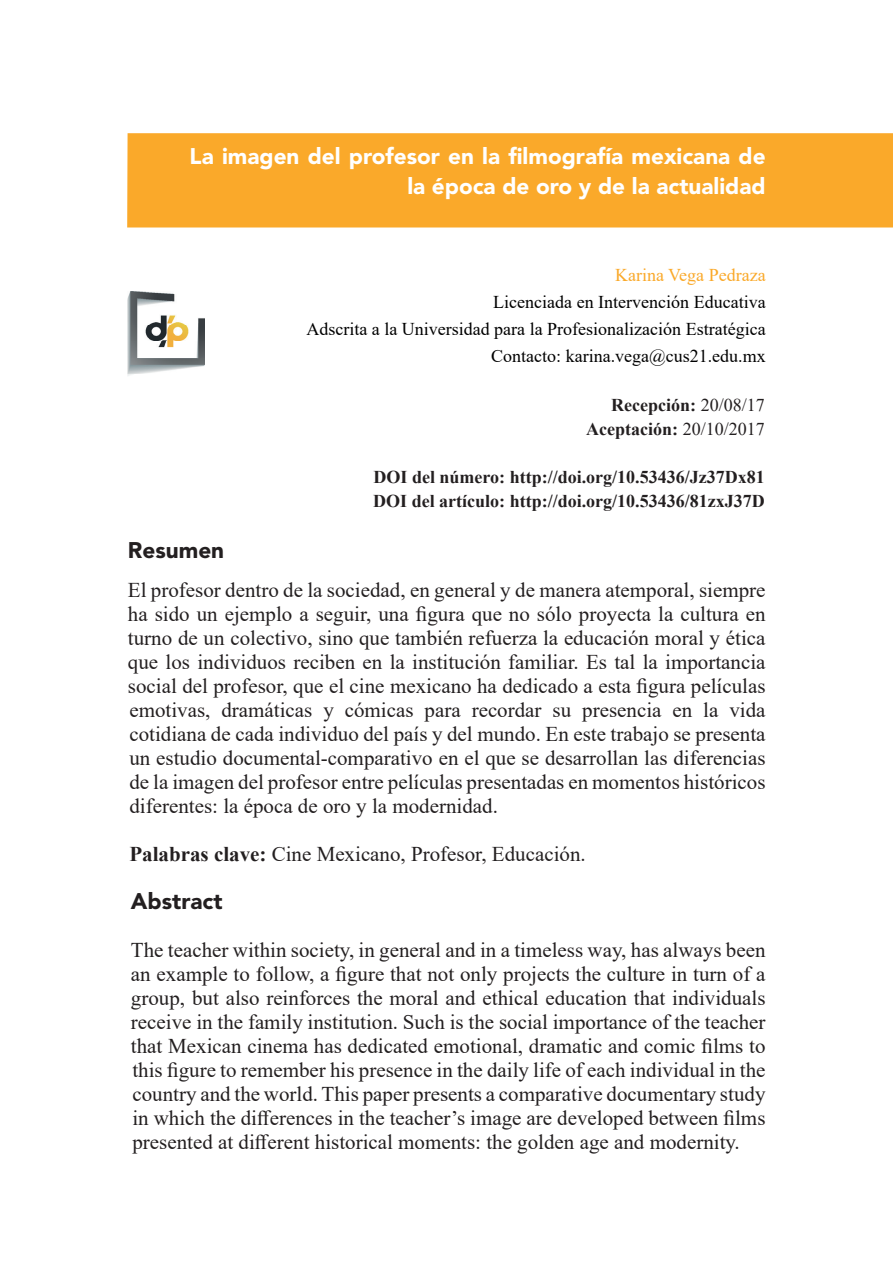
<style>
.page{position:relative;width:893px;height:1263px;background:#fff}
.page>*{position:absolute;margin:0;border:0;box-sizing:border-box;transform-origin:0 0}
.t1{font:900 22.5px/30px "Avenir LT Std";color:#fff;text-align:right}
.t2{font:900 22.5px "Avenir LT Std";color:#231f20}
.t3{font:21px/24px "Times New Roman";color:#231f20;text-align:justify}
.t4{font:700 18px/24px "Times New Roman";color:#231f20;text-align:right}
.t5{font:18px/27px "Times New Roman";color:#000001;text-align:right}
.t6{font:18px "Times New Roman";color:#faa92a}
.s1{font-weight:400}
.s2{font-weight:700}
</style>
<div class="page">
<div style="left:127px;top:133px;width:766px;height:94px;background:#faa92a"></div>
<img style="left:128px;top:292px;width:76px;height:84px">
<p class="t1" style="left:190px;top:141px;width:577px">La imagen del profesor en la filmografía mexicana de la época de oro y de la actualidad</p>
<p class="t6" style="left:615px;top:262px;width:152px">Karina Vega Pedraza</p>
<p class="t5" style="left:306px;top:288px;width:461px">Licenciada en Intervención Educativa<br>Adscrita a la Universidad para la Profesionalización Estratégica<br>Contacto: karina.vega@cus21.edu.mx</p>
<p class="t4" style="left:586px;top:393px;width:180px">Recepción: <span class="s1">20/08/17<br></span>Aceptación: <span class="s1">20/10/2017</span></p>
<p class="t4" style="left:373px;top:465px;width:393px;text-align:left">DOI del número: http://doi.org/10.53436/Jz37Dx81<br>DOI del artículo: http://doi.org/10.53436/81zxJ37D</p>
<p class="t2" style="left:128px;top:536px;width:98px">Resumen</p>
<p class="t3" style="left:128px;top:577px;width:639px">El profesor dentro de la sociedad, en general y de manera atemporal, siempre ha sido un ejemplo a seguir, una figura que no sólo proyecta la cultura en turno de un colectivo, sino que también refuerza la educación moral y ética que los individuos reciben en la institución familiar. Es tal la importancia social del profesor, que el cine mexicano ha dedicado a esta figura películas emotivas, dramáticas y cómicas para recordar su presencia en la vida cotidiana de cada individuo del país y del mundo. En este trabajo se presenta un estudio documental-comparativo en el que se desarrollan las diferencias de la imagen del profesor entre películas presentadas en momentos históricos diferentes: la época de oro y la modernidad.</p>
<p class="t3" style="left:129px;top:841px;width:458px"><span class="s2">Palabras clave:</span> Cine Mexicano, Profesor, Educación.</p>
<p class="t2" style="left:131px;top:887px;width:93px">Abstract</p>
<p class="t3" style="left:131px;top:937px;width:636px">The teacher within society, in general and in a timeless way, has always been an example to follow, a figure that not only projects the culture in turn of a group, but also reinforces the moral and ethical education that individuals receive in the family institution. Such is the social importance of the teacher that Mexican cinema has dedicated emotional, dramatic and comic films to this figure to remember his presence in the daily life of each individual in the country and the world. This paper presents a comparative documentary study in which the differences in the teacher’s image are developed between films presented at different historical moments: the golden age and modernity.</p>
</div>
